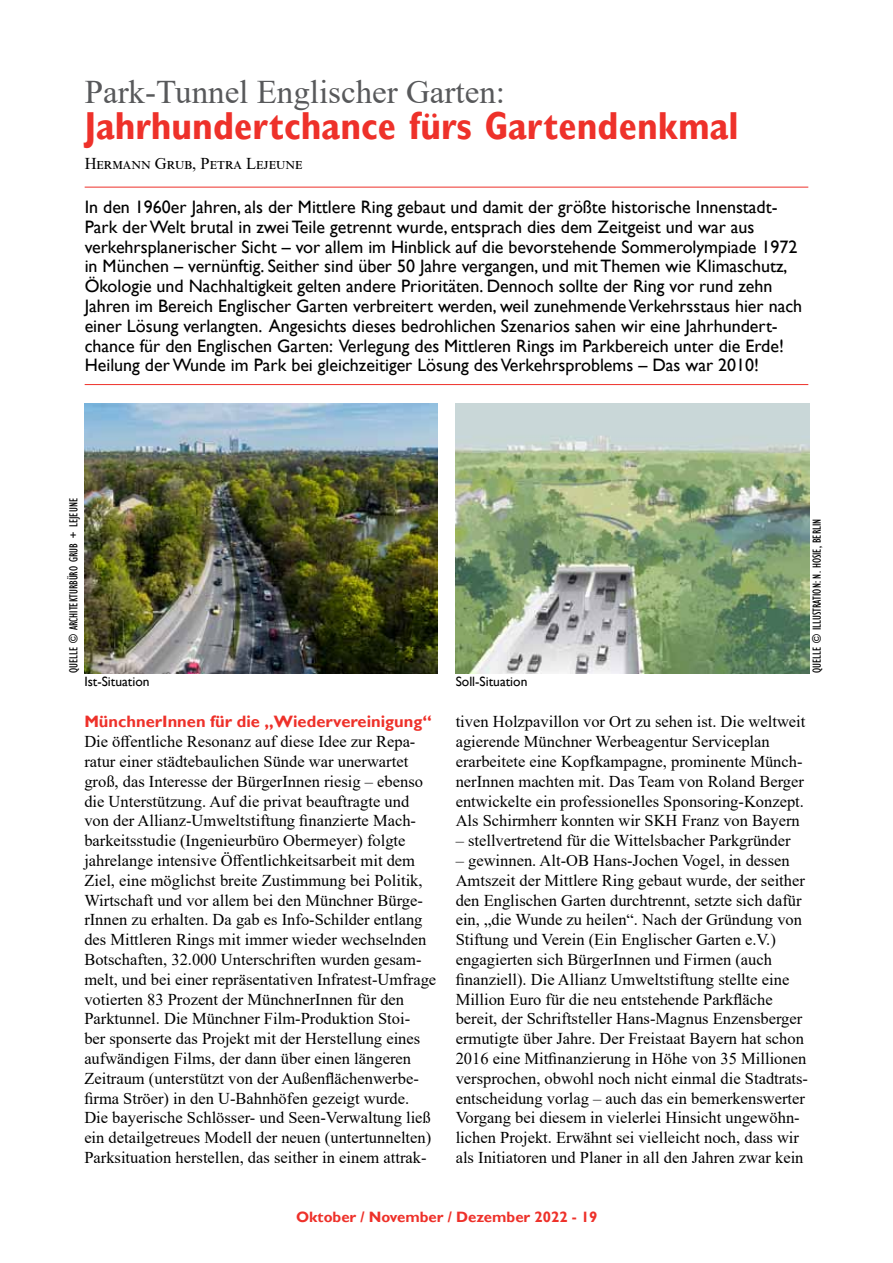
<style>
.page{position:relative;width:893px;height:1263px;background:#fff}
.page>*{position:absolute;margin:0;border:0;box-sizing:border-box;transform-origin:0 0}
.t1{font:700 condensed 39px "Gill Sans";color:#ee312a}
.t2{font:33px "Times New Roman";color:#58595b}
.t3{font:18px/19.8px "Gill Sans";color:#000}
.t4{font:16.5px/19.8px "Times New Roman";color:#000}
.t5{font:700 16.5px "Gill Sans";color:#ee312a}
.t6{font:16.5px "Times New Roman";letter-spacing:.03em;color:#000}
.t7{font:700 15px "Gill Sans";color:#ee312a}
.t8{font:13.5px "Gill Sans";color:#000}
.t9{font:condensed 12px "Gill Sans";color:#000}
</style>
<div class="page">
<hr style="left:85px;top:187px;width:723px;height:1px;background:#ee312a">
<hr style="left:85px;top:384px;width:723px;height:1px;background:#ee312a">
<img style="left:84px;top:403px;width:354px;height:270px">
<img style="left:456px;top:403px;width:353px;height:270px">
<h2 class="t2" style="left:85px;top:69px;width:422px">Park-Tunnel Englischer Garten:</h2>
<h1 class="t1" style="left:85px;top:103px;width:655px">Jahrhundertchance fürs Gartendenkmal</h1>
<p class="t6" style="left:85px;top:152px;width:219px">Hermann Grub, Petra Lejeune</p>
<p class="t3" style="left:85px;top:197px;width:719px">In den 1960er Jahren, als der Mittlere Ring gebaut und damit der größte historische Innenstadt-Park der Welt brutal in zwei Teile getrennt wurde, entsprach dies dem Zeitgeist und war aus verkehrsplanerischer Sicht – vor allem im Hinblick auf die bevorstehende Sommerolympiade 1972 in München – vernünftig. Seither sind über 50 Jahre vergangen, und mit Themen wie Klimaschutz, Ökologie und Nachhaltigkeit gelten andere Prioritäten. Dennoch sollte der Ring vor rund zehn Jahren im Bereich Englischer Garten verbreitert werden, weil zunehmende Verkehrsstaus hier nach einer Lösung verlangten. Angesichts dieses bedrohlichen Szenarios sahen wir eine Jahrhundert&shy;chance für den Englischen Garten: Verlegung des Mittleren Rings im Parkbereich unter die Erde!<br>Heilung der Wunde im Park bei gleichzeitiger Lösung des Verkehrsproblems – Das war 2010!</p>
<p class="t9" style="left:67px;top:673px;width:175px;rotate:-90deg">Quelle © Architekturbüro Grub + Lejeune</p>
<p class="t8" style="left:84px;top:674px;width:67px">Ist-Situation</p>
<p class="t8" style="left:456px;top:674px;width:73px">Soll-Situation</p>
<p class="t9" style="left:810px;top:673px;width:154px;rotate:-90deg">Quelle © Illustration: N. Hosie, Berlin</p>
<p class="t5" style="left:84px;top:712px;width:349px">MünchnerInnen für die „Wiedervereinigung“</p>
<p class="t4" style="left:84px;top:731px;width:353px">Die öffentliche Resonanz auf diese Idee zur Repa&shy;ratur einer städtebaulichen Sünde war unerwartet groß, das Interesse der BürgerInnen riesig – ebenso die Unterstützung. Auf die privat beauftragte und von der Allianz-Umweltstiftung finanzierte Mach&shy;barkeitsstudie (Ingenieurbüro Obermeyer) folgte jahrelange intensive Öffentlichkeitsarbeit mit dem Ziel, eine möglichst breite Zustimmung bei Politik, Wirtschaft und vor allem bei den Münchner Bürge&shy;rInnen zu erhalten. Da gab es Info-Schilder entlang des Mittleren Rings mit immer wieder wechselnden Botschaften, 32.000 Unterschriften wurden gesam&shy;melt, und bei einer repräsentativen Infratest-Umfrage votierten 83 Prozent der MünchnerInnen für den Parktunnel. Die Münchner Film-Produktion Stoi-<br>ber sponserte das Projekt mit der Herstellung eines aufwändigen Films, der dann über einen längeren Zeitraum (unterstützt von der Außenflächenwerbe&shy;firma Ströer) in den U-Bahnhöfen gezeigt wurde.<br>Die bayerische Schlösser- und Seen-Verwaltung ließ ein detailgetreues Modell der neuen (untertunnelten)<br>Parksituation herstellen, das seither in einem attrak-</p>
<p class="t4" style="left:456px;top:711px;width:351px">tiven Holzpavillon vor Ort zu sehen ist. Die weltweit agierende Münchner Werbeagentur Serviceplan erarbeitete eine Kopfkampagne, prominente Münch&shy;nerInnen machten mit. Das Team von Roland Berger entwickelte ein professionelles Sponsoring-Konzept.<br>Als Schirmherr konnten wir SKH Franz von Bayern</p>
<p class="t4" style="left:456px;top:830px;width:336px">– stellvertretend für die Wittelsbacher Parkgründer</p>
<p class="t4" style="left:456px;top:850px;width:354px">– gewinnen. Alt-OB Hans-Jochen Vogel, in dessen Amtszeit der Mittlere Ring gebaut wurde, der seither den Englischen Garten durchtrennt, setzte sich dafür ein, „die Wunde zu heilen“. Nach der Gründung von Stiftung und Verein (Ein Englischer Garten e.V.) engagierten sich BürgerInnen und Firmen (auch finanziell). Die Allianz Umweltstiftung stellte eine Million Euro für die neu entstehende Parkfläche bereit, der Schriftsteller Hans-Magnus Enzensberger ermutigte über Jahre. Der Freistaat Bayern hat schon 2016 eine Mitfinanzierung in Höhe von 35 Millionen versprochen, obwohl noch nicht einmal die Stadtrats&shy;entscheidung vorlag – auch das ein bemerkenswerter Vorgang bei diesem in vielerlei Hinsicht ungewöhn&shy;lichen Projekt. Erwähnt sei vielleicht noch, dass wir als Initiatoren und Planer in all den Jahren zwar kein</p>
<p class="t7" style="left:296px;top:1208px;width:303px">Oktober / November / Dezember 2022 - 19</p>
</div>
